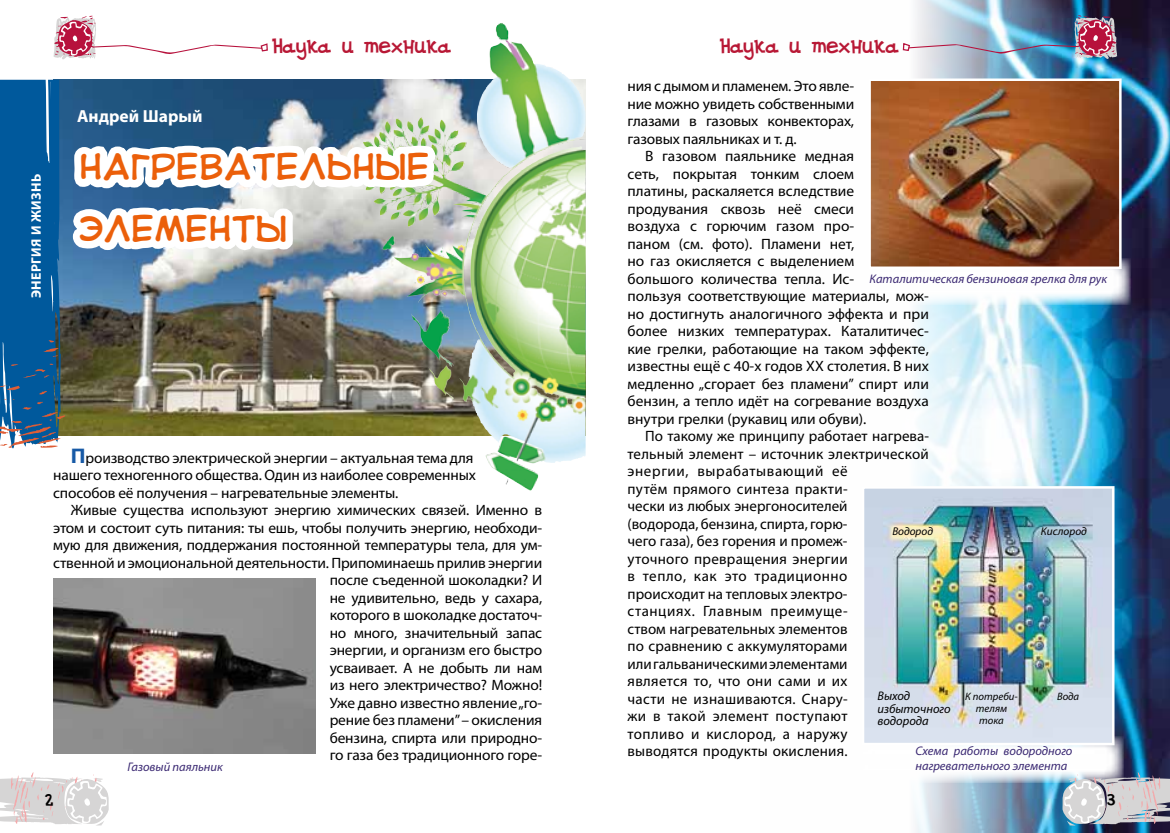
<style>
.page{position:relative;width:1170px;height:833px;background:#fff}
.page>*{position:absolute;margin:0;border:0;box-sizing:border-box;transform-origin:0 0}
.t1{font:31.25px/61.9px "BOM Gcom 001";color:#eb5f0a}
.t2{font:21.25px "DS Goose";color:#b81835}
.t3{font:700 17.5px "Myriad Pro";color:#fff}
.t4{font:17.5px "DS Goose";color:#000}
.t5{font:15px/17.5px "Myriad Pro";color:#000}
.t6{font:700 13.75px "Myriad Pro";letter-spacing:.03em;color:#fff}
.t7{font:italic 12.5px/15px "Myriad Pro";color:#3a2872}
.t8{font:italic 12.5px/12.5px "Myriad Pro";color:#000}
.t9{font:italic 11.25px "Myriad Pro";color:#000}
.t10{font:italic 10.75px/11.9px "Myriad Pro";color:#000;text-align:center}
.s1{font-weight:700;font-size:21.25px;color:#185aa6}
</style>
<div class="page">
<img style="left:915px;top:0;width:254px;height:833px">
<div style="left:846px;top:736px;width:277px;height:46px;background:#fff"></div>
<svg style="left:915px;top:258px;width:215px;height:47px"></svg>
<img style="left:446px;top:80px;width:139px;height:356px">
<img style="left:53px;top:663px;width:262px;height:90px">
<img style="left:871px;top:81px;width:247px;height:185px">
<div style="left:868px;top:78px;width:253px;height:191px;border:2px solid #fff"></div>
<img style="left:864px;top:489px;width:247px;height:253px">
<div style="left:861px;top:486px;width:253px;height:259px;border:2px solid #fff"></div>
<img style="left:446px;top:23px;width:66px;height:173px">
<img style="left:1060px;top:772px;width:109px;height:53px">
<svg style="left:0;top:772px;width:109px;height:53px"></svg>
<img style="left:902px;top:15px;width:214px;height:45px">
<img style="left:0;top:15px;width:446px;height:648px">
<p class="t6" style="left:27px;top:298px;width:126px;rotate:-90deg">ЭНЕРГИЯ И ЖИЗНЬ</p>
<h2 class="t2" style="left:272px;top:33px;width:181px">Наука и техника</h2>
<h2 class="t2" style="left:719px;top:34px;width:181px">Наука и техника</h2>
<p class="t3" style="left:77px;top:105px;width:127px">Андрей Шарый</p>
<h1 class="t1" style="left:79px;top:135px;width:352px">НАГРЕВАТЕЛЬНЫЕ<br>ЭЛЕМЕНТЫ</h1>
<p class="t5" style="left:53px;top:448px;width:424px;text-indent:18px"><span class="s1">П</span>роизводство электрической энергии – актуальная тема для нашего техногенного общества. Один из наиболее современных способов её получения – нагревательные элементы.</p>
<p class="t5" style="left:53px;top:501px;width:490px;text-align:right">Живые существа используют энергию химических связей. Именно в этом и состоит суть питания: ты ешь, чтобы получить энергию, необходи&shy;мую для движения, поддержания постоянной температуры тела, для ум&shy;ственной и эмоциональной деятельности. Припоминаешь прилив энергии после съеденной шоколадки? И<br>не удивительно, ведь у сахара,<br>которого в шоколадке достаточ-<br>но много, значительный запас<br>энергии, и организм его быстро<br>усваивает. А не добыть ли нам<br>из него электричество? Можно!<br>Уже давно известно явление „го-<br>рение без пламени” – окисления<br>бензина, спирта или природно-<br>го газа без традиционного горе-</p>
<p class="t7" style="left:128px;top:759px;width:97px">Газовый паяльник</p>
<p class="t5" style="left:627px;top:77px;width:228px;text-align:justify">ния с дымом и пламенем. Это явле&shy;ние можно увидеть собственными глазами в газовых конвекторах, газовых паяльниках и т. д.</p>
<p class="t5" style="left:627px;top:147px;width:303px;text-indent:18px">В газовом паяльнике медная<br>сеть, покрытая тонким слоем<br>платины, раскаляется вследствие продувания сквозь неё смеси<br>воздуха с горючим газом про-<br>паном (см. фото). Пламени нет,<br>но газ окисляется с выделением<br>большого количества тепла. Ис-<br>пользуя соответствующие материалы, мож&shy;но достигнуть аналогичного эффекта и при более низких температурах. Каталитичес&shy;кие грелки, работающие на таком эффекте, известны ещё с 40-х годов ХХ столетия. В них медленно „сгорает без пламени” спирт или бензин, а тепло идёт на согревание воздуха внутри грелки (рукавиц или обуви).</p>
<p class="t5" style="left:627px;top:427px;width:303px;text-indent:18px">По такому же принципу работает нагрева&shy;тельный элемент – источник электрической энергии, вырабатывающий её<br>путём прямого синтеза практи-<br>чески из любых энергоносителей<br>(водорода, бензина, спирта, горю-<br>чего газа), без горения и промеж-<br>уточного превращения энергии<br>в тепло, как это традиционно<br>происходит на тепловых электро-<br>станциях. Главным преимуще-<br>ством нагревательных элементов<br>по сравнению с аккумуляторами<br>или гальваническими элементами<br>является то, что они сами и их<br>части не изнашиваются. Снару-<br>жи в такой элемент поступают<br>топливо и кислород, а наружу<br>выводятся продукты окисления.</p>
<p class="t7" style="left:869px;top:271px;width:239px">Каталитическая бензиновая грелка для рук</p>
<p class="t9" style="left:892px;top:524px;width:42px">Водород</p>
<p class="t9" style="left:1040px;top:524px;width:47px">Кислород</p>
<p class="t8" style="left:877px;top:689px;width:75px">Выход избыточного водорода</p>
<p class="t10" style="left:965px;top:690px;width:54px">К потреби&shy;телям тока</p>
<p class="t10" style="left:1056px;top:690px;width:24px">Вода</p>
<p class="t7" style="left:915px;top:743px;width:158px">Схема работы водородного нагревательного элемента</p>
<p class="t4" style="left:45px;top:789px;width:9px">2</p>
<p class="t4" style="left:1107px;top:789px;width:10px">3</p>
</div>
